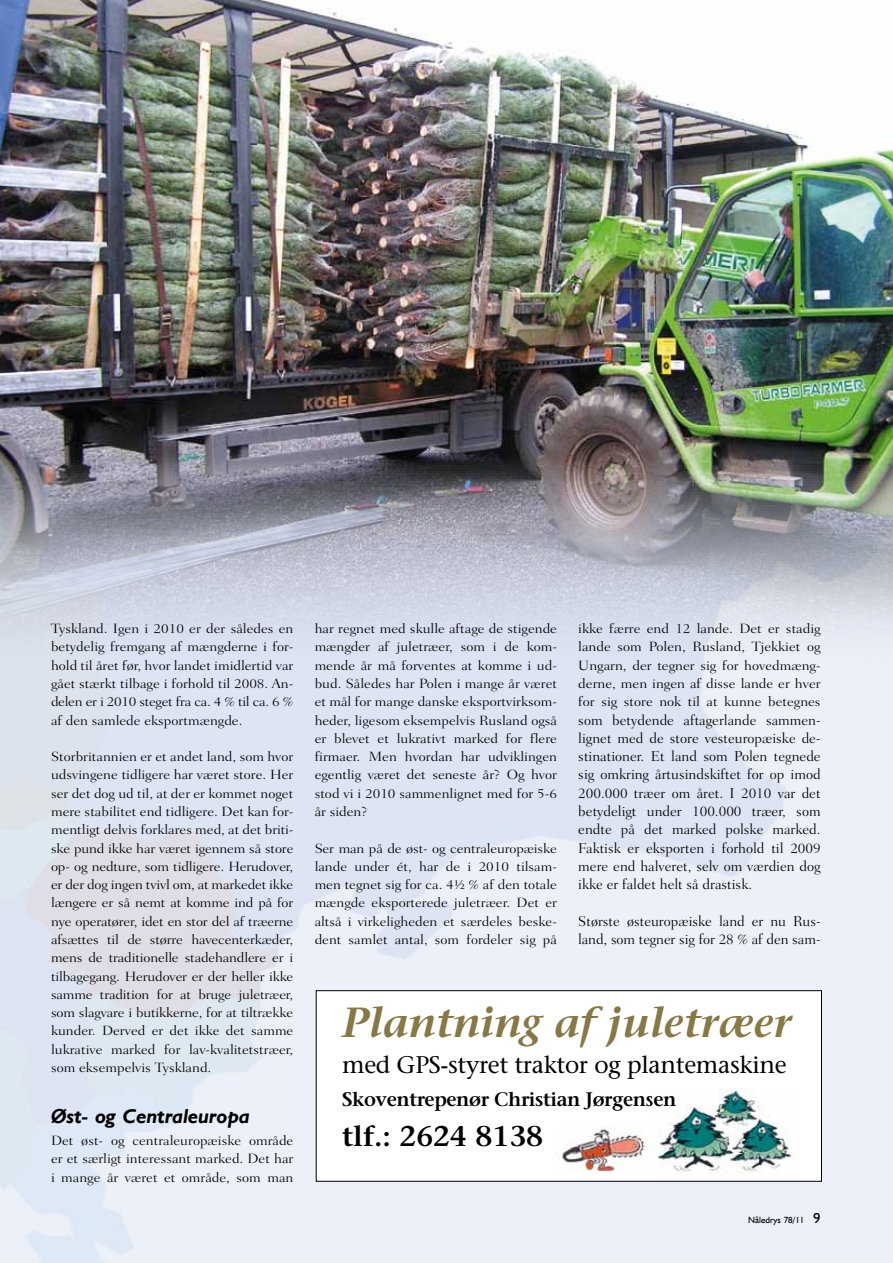
<style>
.page{position:relative;width:893px;height:1263px;background:#fff}
.page>*{position:absolute;margin:0;border:0;box-sizing:border-box;transform-origin:0 0}
.t1{font:italic 600 42px "Stone Serif Std";color:#867945}
.t2{font:600 28.5px "Stone Serif Std";color:#000}
.t3{font:500 24px "Stone Serif Std";letter-spacing:-.015em;color:#000}
.t4{font:italic 700 20.25px "Humanist 521 TL";color:#000}
.t5{font:600 19.5px "Stone Serif Std";letter-spacing:-.02em;color:#000}
.t6{font:300 14.7px/18.3px "Fairfield LT Std";color:#000;text-align:justify}
.t7{font:300 13.65px/18.3px "Fairfield LT Std";color:#000;text-align:justify;scale:1.07 1}
.t8{font:9px "Humanist 521 TL";color:#000}
.s1{font-size:14.7px}
</style>
<div class="page">
<img style="left:0;top:0;width:893px;height:667px">
<div style="left:316px;top:990px;width:506px;height:192px;border:1px solid #000"></div>
<img style="left:658px;top:1088px;width:135px;height:86px">
<img style="left:555px;top:1126px;width:96px;height:44px">
<p class="t7" style="left:51px;top:620px;width:228px">Tyskland. Igen i 2010 er der således en betydelig fremgang af mængderne i for&shy;hold til året før, hvor landet imidlertid var gået stærkt tilbage i forhold til 2008. An&shy;delen er i 2010 steget fra ca. 4 % til ca. 6 % af den samlede eksportmængde.</p>
<p class="t7" style="left:51px;top:747px;width:228px">Storbritannien er et andet land, som hvor udsvingene tidligere har været store. Her ser det dog ud til, at der er kommet noget mere stabilitet end tidligere. Det kan for&shy;mentligt delvis forklares med, at det briti&shy;ske pund ikke har været igennem så store op- og nedture, som tidligere. Herudover, er der dog ingen tvivl om, at markedet ikke længere er så nemt at komme ind på for nye operatører, idet en stor del af træerne afsættes til de større havecenterkæder, mens de traditionelle stadehandlere er i tilbagegang. Herudover er der heller ikke samme tradition for at bruge juletræer, som slagvare i butikkerne, for at tiltrække kunder. Derved er det ikke det samme lukrative marked for lav-kvalitetstræer, som eksempelvis Tyskland.</p>
<h3 class="t4" style="left:51px;top:1103px;width:200px">Øst- og Centraleuropa</h3>
<p class="t7" style="left:51px;top:1131px;width:228px">Det øst- og centraleuropæiske område er et særligt interessant marked. Det har i mange år været et område, som man</p>
<p class="t7" style="left:315px;top:620px;width:228px">har regnet med skulle aftage de stigende mængder af juletræer, som i de kom&shy;mende år må forventes at komme i ud&shy;bud. Således har Polen i mange år været et mål for mange danske eksportvirksom&shy;heder, ligesom eksempelvis Rusland også er blevet et lukrativt marked for flere firmaer. Men hvordan har udviklingen egentlig været det seneste år? Og hvor stod vi i 2010 sammenlignet med for 5-6 år siden?</p>
<p class="t7" style="left:315px;top:839px;width:228px">Ser man på de øst- og centraleuropæiske lande under ét, har de i 2010 tilsam&shy;men tegnet sig for ca. 4½ % af den totale mængde eksporterede juletræer. Det er altså i virkeligheden et særdeles beske&shy;dent samlet antal, som fordeler sig på</p>
<p class="t7" style="left:578px;top:619px;width:228px">ikke færre end 12 lande. Det er stadig lande som Polen, Rusland, Tjekkiet og Ungarn, der tegner sig for hovedmæng&shy;derne, men ingen af disse lande er hver for sig store nok til at kunne betegnes</p>
<p class="t6" style="left:578px;top:711px;width:244px">som betydende aftagerlande sammen&shy;lignet med de store vesteuropæiske de&shy;stinationer. Et land som Polen tegnede sig omkring årtusindskiftet for op imod 200.000 træer om året. I 2010 var det betydeligt under 100.000 træer, som endte på det marked polske marked.<br>Faktisk er eksporten i forhold til 2009 mere end halveret, selv om værdien dog ikke er faldet helt så drastisk.</p>
<p class="t6" style="left:578px;top:912px;width:244px">Største østeuropæiske land er nu Rus&shy;land, som tegner sig for 28 % af den sam-</p>
<h1 class="t1" style="left:342px;top:997px;width:451px">Plantning af juletræer</h1>
<h3 class="t3" style="left:342px;top:1050px;width:446px">med GPS-styret traktor og plantemaskine</h3>
<h3 class="t5" style="left:342px;top:1087px;width:336px">Skoventrepenør Christian Jørgensen</h3>
<h2 class="t2" style="left:342px;top:1119px;width:203px">tlf.: 2624 8138</h2>
<p class="t8" style="left:748px;top:1214px;width:74px">Nåledrys 78/11 <span class="s1">9</span></p>
</div>
